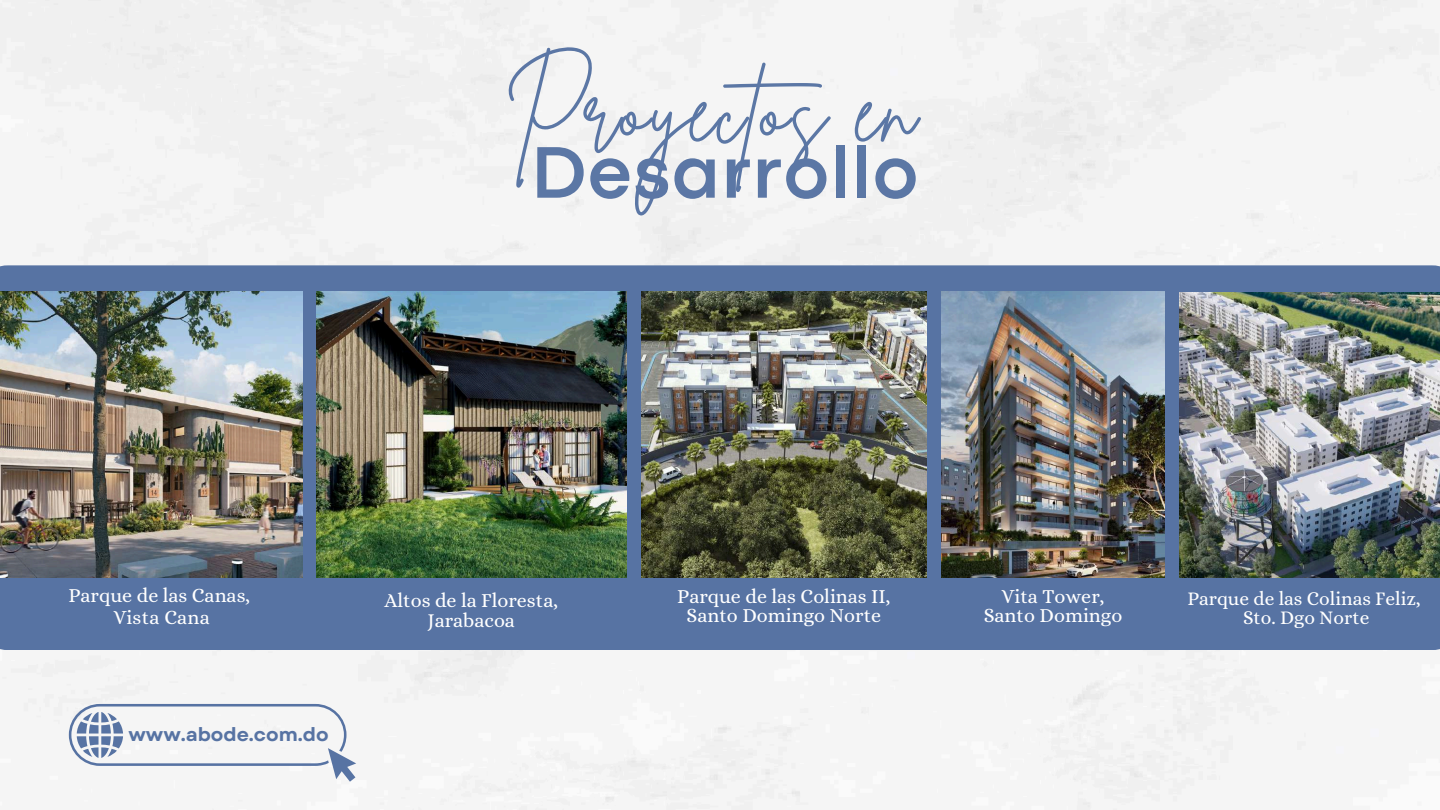
<style>
.page{position:relative;width:1440px;height:810px;background:#fff}
.page>*{position:absolute;margin:0;border:0;box-sizing:border-box;transform-origin:0 0}
.t1{font:88.1px "Brittany Signature";letter-spacing:.02em;color:#5773a3}
.t2{font:700 76.1px "Codec Pro";letter-spacing:.02em;color:#5773a3}
.t3{font:20px/19.5px "Alice";color:#fff;text-align:center}
.t4{font:19.4px/18.9px "Alice";color:#fff;text-align:center}
.t5{font:700 18.8px "Garet";color:#5773a3}
</style>
<div class="page">
<div style="left:0;top:265px;width:1440px;height:385px;background:#5773a3"></div>
<img style="left:0;top:291px;width:302px;height:287px">
<img style="left:641px;top:291px;width:286px;height:287px">
<img style="left:317px;top:291px;width:309px;height:287px">
<img style="left:942px;top:291px;width:223px;height:287px">
<svg style="left:69px;top:704px;width:287px;height:78px"></svg>
<img style="left:1179px;top:292px;width:261px;height:286px">
<h1 class="t1" style="left:504px;top:53px;width:413px">Proyectos en</h1>
<h2 class="t2" style="left:531px;top:145px;width:388px">Desarrollo</h2>
<p class="t3" style="left:69px;top:585px;width:183px;line-height:21.8px">Parque de las Canas,<br>Vista Cana</p>
<p class="t3" style="left:384px;top:591px;width:175px">Altos de la Floresta,<br>Jarabacoa</p>
<p class="t3" style="left:677px;top:586px;width:215px">Parque de las Colinas II,<br>Santo Domingo Norte</p>
<p class="t3" style="left:984px;top:586px;width:140px">Vita Tower,<br>Santo Domingo</p>
<p class="t5" style="left:128px;top:721px;width:202px">www.abode.com.do</p>
<p class="t4" style="left:1187px;top:589px;width:235px">Parque de las Colinas Feliz,<br>Sto. Dgo Norte</p>
</div>
